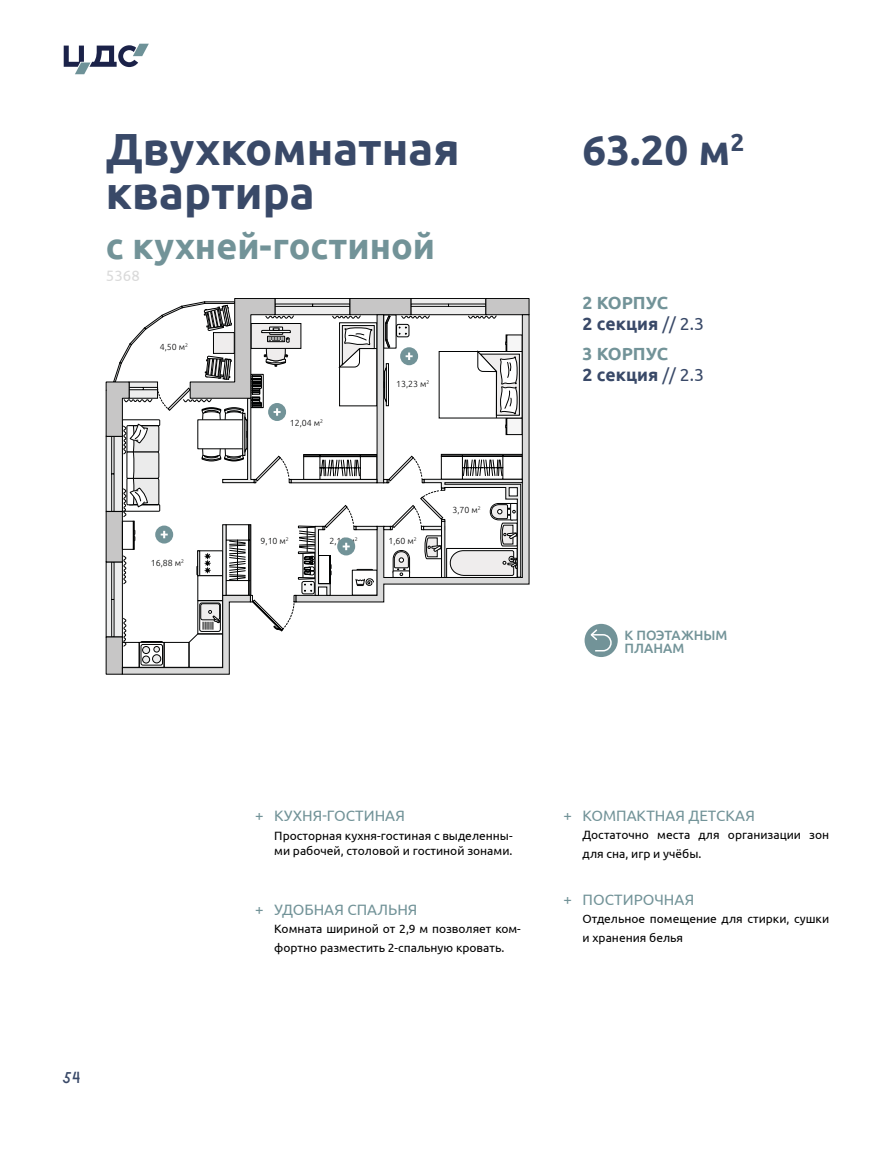
<style>
.page{position:relative;width:893px;height:1149px;background:#fff}
.page>*{position:absolute;margin:0;border:0;box-sizing:border-box;transform-origin:0 0}
.t1{font:700 45px/43.5px "Ubuntu";color:#394968}
.t2{font:700 42px "Ubuntu";color:#394968}
.t3{font:700 36px "Ubuntu";color:#729398}
.t4{font:700 17.55px/21px "Ubuntu";color:#729398}
.t5{font:15px "Ubuntu";color:#729398}
.t6{font:15px "Ubuntu";color:#dadada}
.t7{font:500 13.5px/13.5px "Ubuntu";color:#729398}
.t8{font:13.5px "Minsk";color:#394968}
.t9{font:12px/18.8px "Ubuntu";color:#000}
.t10{font:300 8.85px "Ubuntu";color:#030304}
.t11{font:300 8.85px "Ubuntu";color:#010202}
.s1{color:#010202}
.s2{color:#394968}
.s3{font-weight:400;color:#394968}
</style>
<div class="page">
<svg style="left:106px;top:298px;width:423px;height:376px"></svg>
<div style="left:585px;top:623px;width:33px;height:34px;background:#729398;border-radius:50%"></div>
<svg style="left:589px;top:628px;width:23px;height:24px"></svg>
<svg style="left:64px;top:44px;width:85px;height:30px"></svg>
<h1 class="t1" style="left:106px;top:127px;width:355px">Двухкомнатная квартира</h1>
<h3 class="t3" style="left:106px;top:224px;width:331px">с кухней-гостиной</h3>
<p class="t6" style="left:106px;top:266px;width:35px">5368</p>
<p class="t10" style="left:160px;top:340px;width:30px">4,50 <span class="s1">м</span><sup>2</sup></p>
<p class="t11" style="left:151px;top:556px;width:35px">16,88 м<sup>2</sup></p>
<p class="t10" style="left:290px;top:417px;width:35px">12,04 <span class="s1">м</span><sup>2</sup></p>
<p class="t10" style="left:396px;top:377px;width:35px">13,23 <span class="s1">м</span><sup>2</sup></p>
<p class="t11" style="left:261px;top:535px;width:30px">9,10 м<sup>2</sup></p>
<p class="t10" style="left:330px;top:535px;width:30px">2,15 <span class="s1">м</span><sup>2</sup></p>
<p class="t10" style="left:388px;top:535px;width:30px">1,60 <span class="s1">м</span><sup>2</sup></p>
<p class="t10" style="left:452px;top:504px;width:30px">3,70 <span class="s1">м</span><sup>2</sup></p>
<h2 class="t2" style="left:583px;top:125px;width:163px">63.20 м<sup>2</sup></h2>
<h3 class="t4" style="left:583px;top:292px;width:123px">2 КОРПУС<br><span class="s2">2 секция</span> <span class="s3">// 2.3</span></h3>
<h3 class="t4" style="left:583px;top:342px;width:123px">3 КОРПУС<br><span class="s2">2 секция</span> <span class="s3">// 2.3</span></h3>
<p class="t7" style="left:624px;top:627px;width:104px">К ПОЭТАЖНЫМ<br>ПЛАНАМ</p>
<p class="t8" style="left:63px;top:1066px;width:19px">54</p>
<p class="t5" style="left:255px;top:806px;width:151px">+ КУХНЯ-ГОСТИНАЯ</p>
<p class="t9" style="left:274px;top:827px;width:240px;line-height:15px">Просторная кухня-гостиная с выделенны&shy;ми рабочей, столовой и гостиной зонами.</p>
<p class="t5" style="left:255px;top:899px;width:164px">+ УДОБНАЯ СПАЛЬНЯ</p>
<p class="t9" style="left:274px;top:918px;width:248px">Комната шириной от 2,9 м позволяет ком&shy;фортно разместить 2-спальную кровать.</p>
<p class="t5" style="left:563px;top:806px;width:193px">+ КОМПАКТНАЯ ДЕТСКАЯ</p>
<p class="t9" style="left:583px;top:824px;width:248px">Достаточно места для организации зон для сна, игр и учёбы.</p>
<p class="t5" style="left:563px;top:890px;width:132px">+ ПОСТИРОЧНАЯ</p>
<p class="t9" style="left:583px;top:909px;width:248px">Отдельное помещение для стирки, сушки и хранения белья</p>
</div>
